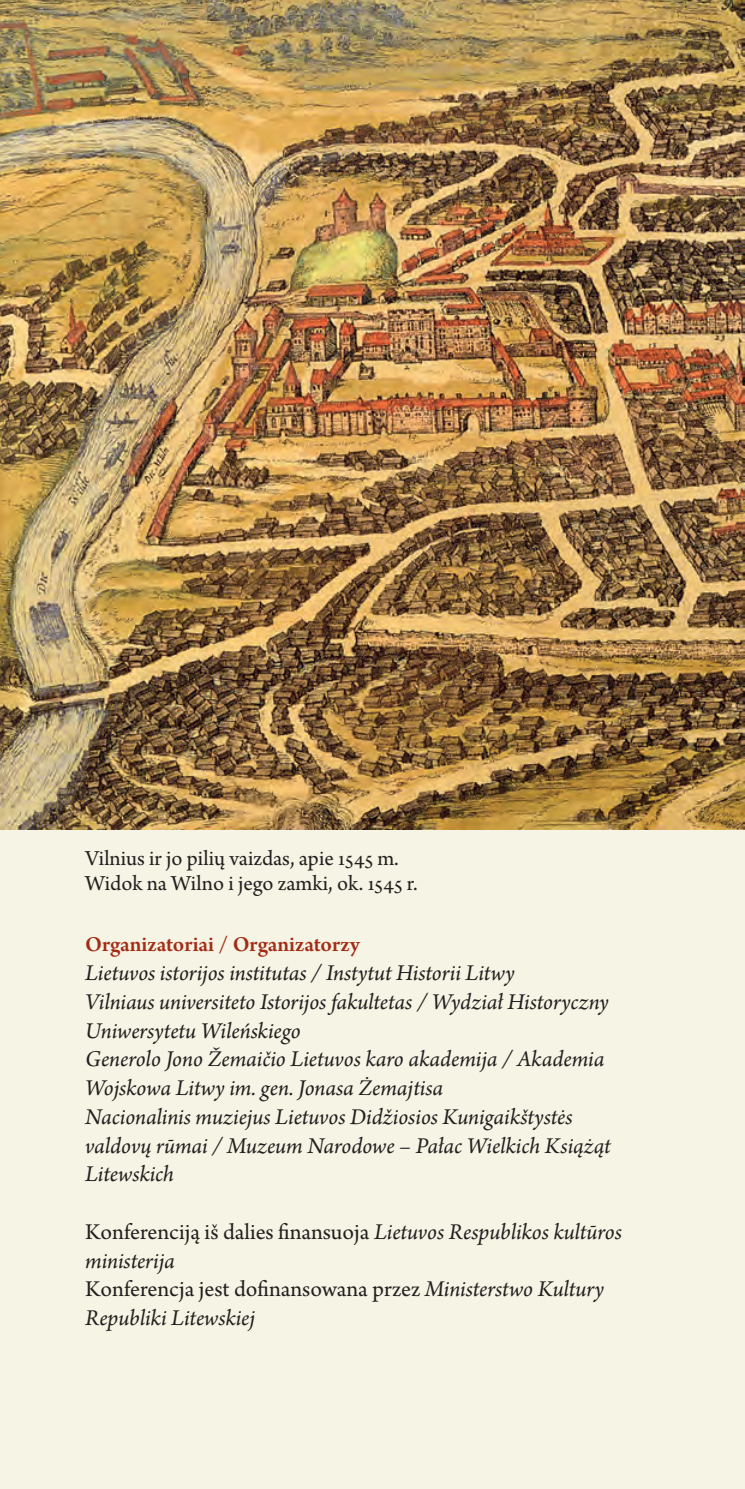
<style>
.page{position:relative;width:745px;height:1489px;background:#fff}
.page>*{position:absolute;margin:0;border:0;box-sizing:border-box;transform-origin:0 0}
.Tekstas_be{font:italic 23.75px/28.8px "Arno Pro";letter-spacing:-.005em;color:#231f20}
.Iliustracijoms{font:22.5px "Arno Pro";letter-spacing:-.005em;color:#231f20}
.Tekstas{font:600 22.5px "Arno Pro";color:#a32c16}
.s1{font-style:normal}
</style>
<div class="page">
<div style="left:0;top:0;width:744px;height:1488px;background:#f6f4e4"></div>
<img style="left:0;top:0;width:744px;height:829px">
<p class="Iliustracijoms" style="left:85px;top:845px;width:315px">Vilnius ir jo pilių vaizdas, apie 1545 m.</p>
<p class="Iliustracijoms" style="left:85px;top:870px;width:334px">Widok na Wilno i jego zamki, ok. 1545 r.</p>
<p class="Tekstas" style="left:85px;top:931px;width:276px">Organizatoriai / Organizatorzy</p>
<p class="Tekstas_be" style="left:85px;top:959px;width:431px">Lietuvos istorijos institutas / Instytut Historii Litwy</p>
<p class="Tekstas_be" style="left:85px;top:988px;width:524px">Vilniaus universiteto Istorijos fakultetas / Wydział Historyczny<br>Uniwersytetu Wileńskiego</p>
<p class="Tekstas_be" style="left:85px;top:1046px;width:520px">Generolo Jono Žemaičio Lietuvos karo akademija / Akademia<br>Wojskowa Litwy im. gen. Jonasa Żemajtisa</p>
<p class="Tekstas_be" style="left:85px;top:1103px;width:527px">Nacionalinis muziejus Lietuvos Didžiosios Kunigaikštystės valdovų rūmai / Muzeum Narodowe – Pałac Wielkich Książąt<br>Litewskich</p>
<p class="Tekstas_be" style="left:85px;top:1218px;width:538px"><span class="s1">Konferenciją iš dalies finansuoja</span> Lietuvos Respublikos kultūros ministerija</p>
<p class="Tekstas_be" style="left:85px;top:1276px;width:520px"><span class="s1">Konferencja jest dofinansowana przez</span> Ministerstwo Kultury<br>Republiki Litewskiej</p>
</div>
